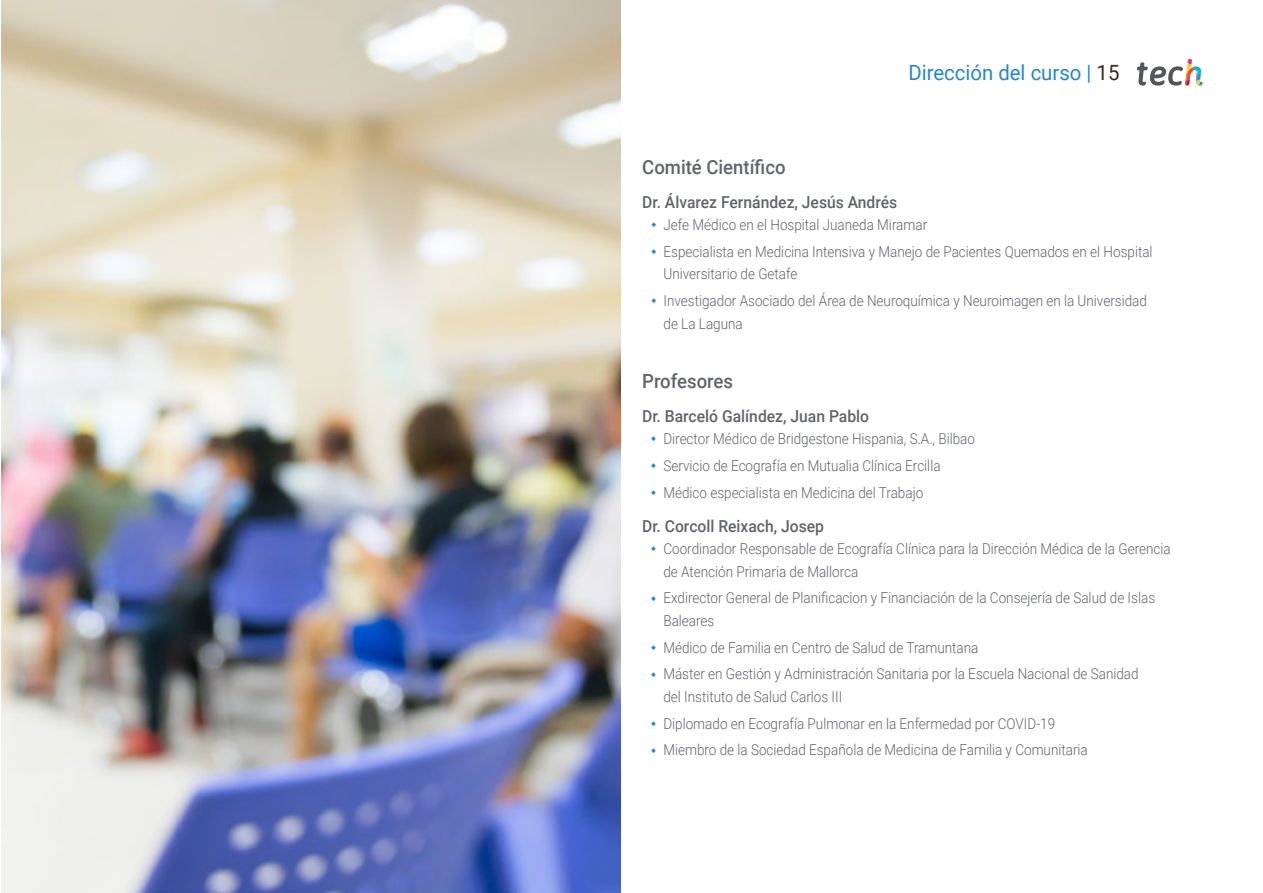
<style>
.page{position:relative;width:1263px;height:893px;background:#fff}
.page>*{position:absolute;margin:0;border:0;box-sizing:border-box;transform-origin:0 0}
.t1{font:21px "Roboto";color:#2488c9}
.t2{font:500 19.5px "Roboto";color:#61646a;scale:.95 1}
.t3{font:500 16.5px "Roboto";color:#61646a;scale:.95 1}
.t4{font:300 15px/26.7px "Roboto";color:#61646a;scale:.9 1}
.s1{color:#312e20}
</style>
<div class="page">
<svg style="left:1137px;top:59px;width:65px;height:27px"></svg>
<img style="left:1px;top:0;width:620px;height:893px">
<h1 class="t1" style="left:908px;top:57px;width:213px">Dirección del curso | <span class="s1">15</span></h1>
<h2 class="t2" style="left:642px;top:153px;width:152px">Comité Científico</h2>
<p class="t3" style="left:642px;top:190px;width:270px">Dr. Álvarez Fernández, Jesús Andrés</p>
<p class="t4" style="left:663px;top:211px;width:545px">Jefe Médico en el Hospital Juaneda Miramar<br>Especialista en Medicina Intensiva y Manejo de Pacientes Quemados en el Hospital</p>
<p class="t4" style="left:663px;top:260px;width:539px">Universitario de Getafe<br>Investigador Asociado del Área de Neuroquímica y Neuroimagen en la Universidad</p>
<p class="t4" style="left:663px;top:309px;width:90px">de La Laguna</p>
<h2 class="t2" style="left:642px;top:367px;width:97px">Profesores</h2>
<p class="t3" style="left:642px;top:404px;width:240px">Dr. Barceló Galíndez, Juan Pablo</p>
<p class="t4" style="left:663px;top:425px;width:348px">Director Médico de Bridgestone Hispania, S.A., Bilbao<br>Servicio de Ecografía en Mutualia Clínica Ercilla<br>Médico especialista en Medicina del Trabajo</p>
<p class="t3" style="left:642px;top:514px;width:193px">Dr. Corcoll Reixach, Josep</p>
<p class="t4" style="left:663px;top:537px;width:565px;line-height:22.5px">Coordinador Responsable de Ecografía Clínica para la Dirección Médica de la Gerencia de Atención Primaria de Mallorca</p>
<p class="t4" style="left:663px;top:586px;width:548px;line-height:22.5px">Exdirector General de Planificacion y Financiación de la Consejería de Salud de Islas<br>Baleares</p>
<p class="t4" style="left:663px;top:633px;width:530px">Médico de Familia en Centro de Salud de Tramuntana<br>Máster en Gestión y Administración Sanitaria por la Escuela Nacional de Sanidad</p>
<p class="t4" style="left:663px;top:683px;width:473px">del Instituto de Salud Carlos III<br>Diplomado en Ecografía Pulmonar en la Enfermedad por COVID-19<br>Miembro de la Sociedad Española de Medicina de Familia y Comunitaria</p>
</div>
